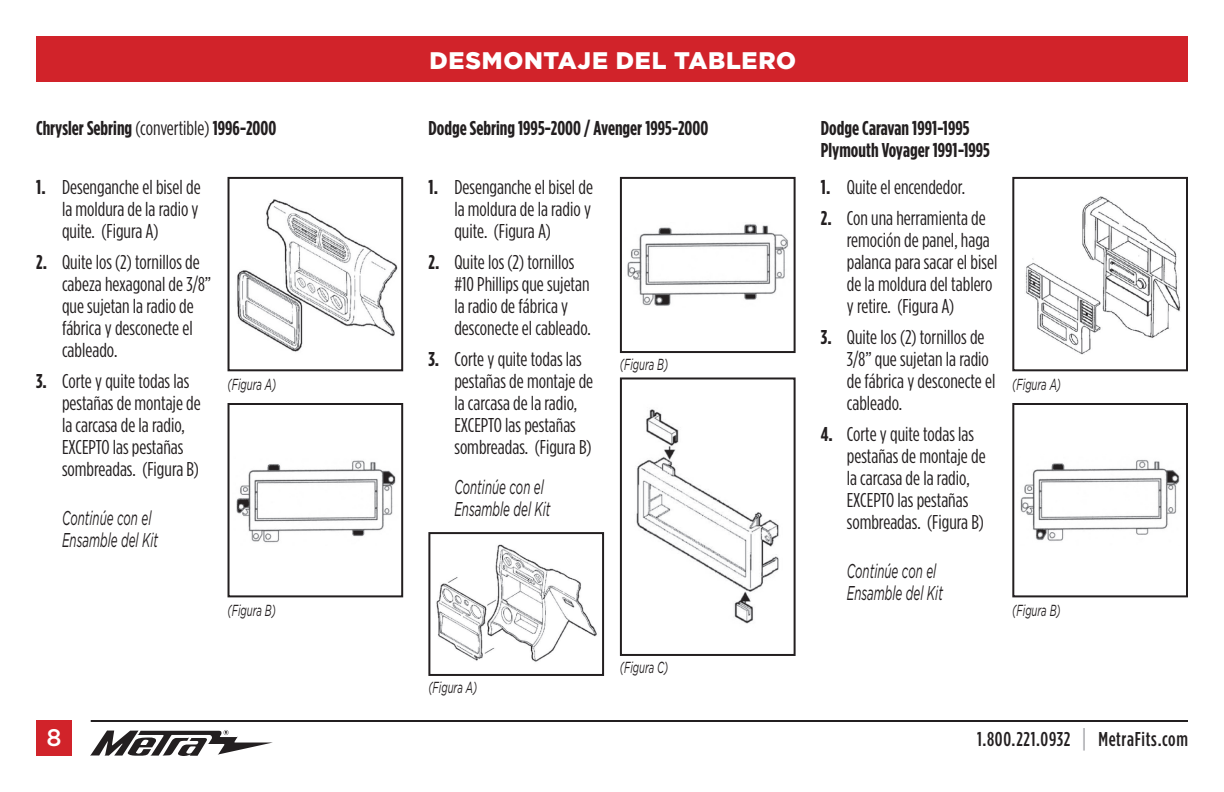
<style>
.page{position:relative;width:1224px;height:792px;background:#fff}
.page>*{position:absolute;margin:0;border:0;box-sizing:border-box;transform-origin:0 0}
.t1{font:900 24px "Gotham";letter-spacing:.03em;color:#fff}
.t2{font:500 24px "Gotham";color:#fff}
.t3{font:20px/22px "Gotham Condensed";color:#231f20}
.t4{font:700 20px/22px "Gotham Condensed";color:#231f20}
.t5{font:italic 20px/22px "Gotham";color:#231f20;scale:.58 1}
.t6{font:500 20px "Gotham Condensed";letter-spacing:.035em;color:#231f20}
.t7{font:italic 16px "Gotham";color:#231f20;scale:.6 1}
.s1{font-weight:400}
.s2{font-weight:700}
.s3{font-size:26px;color:#a8a9ad}
</style>
<div class="page">
<div style="left:36px;top:36px;width:1152px;height:45px;background:#d1232a"></div>
<svg style="left:90px;top:730px;width:183px;height:26px"></svg>
<hr style="left:91px;top:720px;width:1097px;height:2px;background:#231f20">
<div style="left:36px;top:720px;width:36px;height:36px;background:#d1232a"></div>
<img style="left:237px;top:199px;width:161px;height:153px">
<div style="left:228px;top:177px;width:175px;height:194px;border:2px solid #231f20"></div>
<img style="left:236px;top:460px;width:160px;height:83px">
<div style="left:228px;top:403px;width:175px;height:194px;border:2px solid #231f20"></div>
<img style="left:436px;top:544px;width:161px;height:118px">
<div style="left:428px;top:532px;width:176px;height:144px;border:2px solid #231f20"></div>
<img style="left:627px;top:224px;width:161px;height:82px">
<div style="left:620px;top:177px;width:176px;height:176px;border:2px solid #231f20"></div>
<img style="left:636px;top:409px;width:143px;height:215px">
<div style="left:620px;top:377px;width:176px;height:279px;border:2px solid #231f20"></div>
<img style="left:1026px;top:196px;width:155px;height:159px">
<div style="left:1012px;top:177px;width:176px;height:194px;border:2px solid #231f20"></div>
<img style="left:1020px;top:460px;width:160px;height:81px">
<div style="left:1012px;top:403px;width:176px;height:194px;border:2px solid #231f20"></div>
<p class="t1" style="left:430px;top:46px;width:368px">DESMONTAJE DEL TABLERO</p>
<p class="t4" style="left:36px;top:116px;width:242px">Chrysler Sebring <span class="s1">(convertible)</span> 1996-2000</p>
<p class="t3" style="left:62px;top:175px;width:140px;text-align:justify;text-indent:-26px"><span class="s2">1.</span> Desenganche el bisel de la moldura de la radio y quite. (Figura A)</p>
<p class="t3" style="left:62px;top:250px;width:151px;text-indent:-26px"><span class="s2">2.</span> Quite los (2) tornillos de cabeza hexagonal de 3/8” que sujetan la radio de fábrica y desconecte el cableado.</p>
<p class="t3" style="left:62px;top:369px;width:140px;text-indent:-26px"><span class="s2">3.</span> Corte y quite todas las pestañas de montaje de la carcasa de la radio,<br>EXCEPTO las pestañas sombreadas. (Figura B)</p>
<p class="t5" style="left:62px;top:507px;width:167px">Continúe con el<br>Ensamble del Kit</p>
<p class="t7" style="left:228px;top:376px;width:83px">(Figura A)</p>
<p class="t4" style="left:428px;top:116px;width:281px">Dodge Sebring 1995-2000 / Avenger 1995-2000</p>
<p class="t3" style="left:454px;top:176px;width:140px;text-align:justify;text-indent:-26px"><span class="s2">1.</span> Desenganche el bisel de la moldura de la radio y quite. (Figura A)</p>
<p class="t3" style="left:454px;top:251px;width:138px;text-indent:-26px"><span class="s2">2.</span> Quite los (2) tornillos #10 Phillips que sujetan la radio de fábrica y desconecte el cableado.</p>
<p class="t3" style="left:454px;top:348px;width:140px;text-indent:-26px"><span class="s2">3.</span> Corte y quite todas las pestañas de montaje de la carcasa de la radio,<br>EXCEPTO las pestañas sombreadas. (Figura B)</p>
<p class="t5" style="left:454px;top:476px;width:167px">Continúe con el<br>Ensamble del Kit</p>
<p class="t7" style="left:620px;top:356px;width:82px">(Figura B)</p>
<p class="t4" style="left:821px;top:116px;width:171px">Dodge Caravan 1991-1995<br>Plymouth Voyager 1991-1995</p>
<p class="t3" style="left:821px;top:176px;width:146px"><span class="s2">1.</span> Quite el encendedor.</p>
<p class="t3" style="left:847px;top:207px;width:152px;text-indent:-26px"><span class="s2">2.</span> Con una herramienta de remoción de panel, haga palanca para sacar el bisel de la moldura del tablero y retire. (Figura A)</p>
<p class="t3" style="left:847px;top:326px;width:150px;text-indent:-26px"><span class="s2">3.</span> Quite los (2) tornillos de<br>3/8” que sujetan la radio de fábrica y desconecte el cableado.</p>
<p class="t3" style="left:847px;top:423px;width:140px;text-indent:-26px"><span class="s2">4.</span> Corte y quite todas las pestañas de montaje de la carcasa de la radio,<br>EXCEPTO las pestañas sombreadas. (Figura B)</p>
<p class="t5" style="left:847px;top:560px;width:167px">Continúe con el<br>Ensamble del Kit</p>
<p class="t7" style="left:1012px;top:376px;width:83px">(Figura A)</p>
<p class="t7" style="left:228px;top:602px;width:82px">(Figura B)</p>
<p class="t7" style="left:1012px;top:602px;width:82px">(Figura B)</p>
<p class="t7" style="left:620px;top:659px;width:82px">(Figura C)</p>
<p class="t7" style="left:428px;top:679px;width:83px">(Figura A)</p>
<p class="t2" style="left:46px;top:724px;width:17px">8</p>
<p class="t6" style="left:977px;top:728px;width:212px">1.800.221.0932 <span class="s3">|</span> MetraFits.com</p>
</div>
